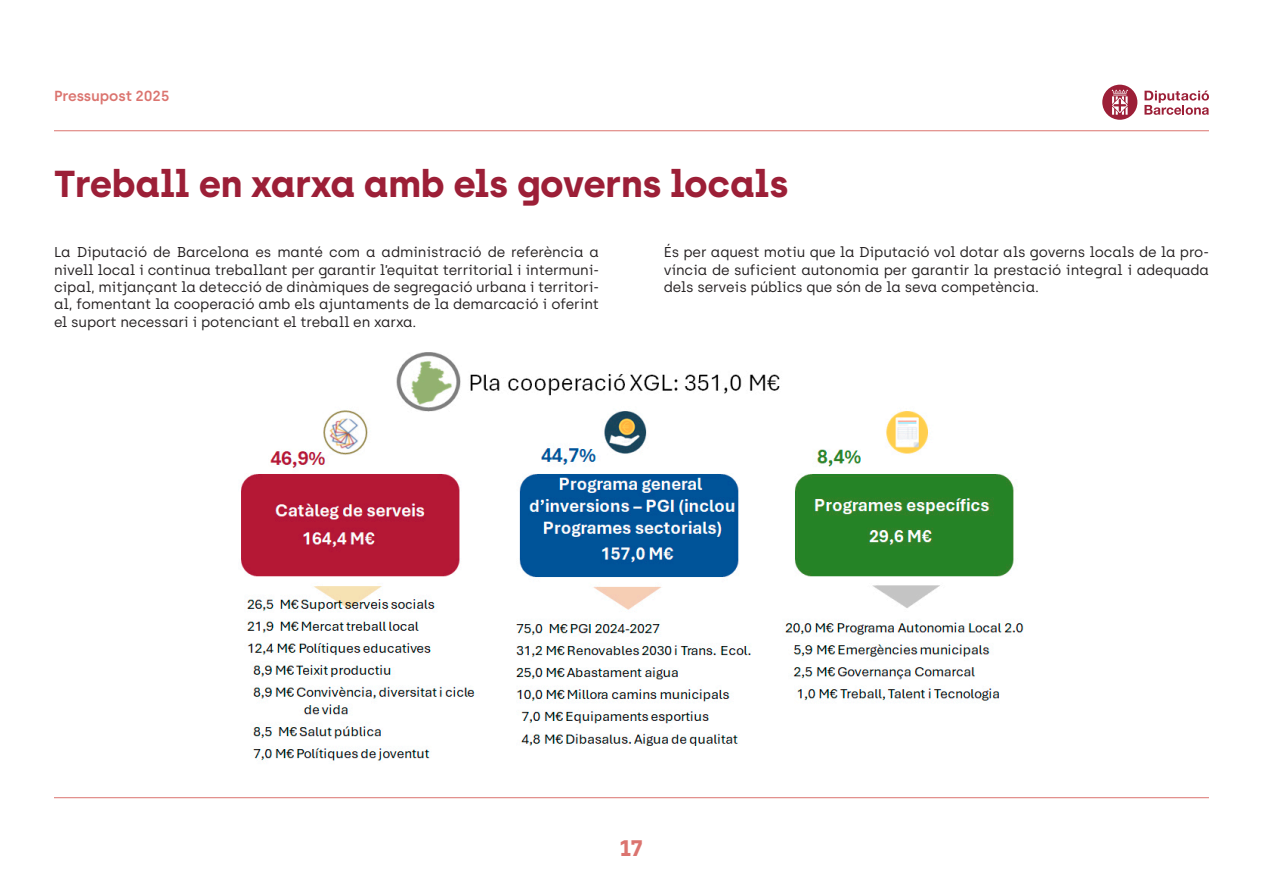
<style>
.page{position:relative;width:1263px;height:893px;background:#fff}
.page>*{position:absolute;margin:0;border:0;box-sizing:border-box;transform-origin:0 0}
.titulo_grande{font:700 37.5px "Archia";letter-spacing:-.01em;color:#9c1f37}
.titulos{font:700 22.5px "Archia";color:#db746f}
.t1{font:600 14.55px "Archia";letter-spacing:-.01em;color:#db746f}
.text_seguit{font:14.25px/17.2px "Archia";letter-spacing:-.01em;color:#231f20;text-align:justify}
</style>
<div class="page">
<svg style="left:1144px;top:91px;width:65px;height:24px"></svg>
<svg style="left:1102px;top:85px;width:35px;height:35px"></svg>
<hr style="left:54px;top:130px;width:1155px;height:1px;background:#db746f">
<hr style="left:54px;top:797px;width:1155px;height:1px;background:#db746f">
<img style="left:241px;top:353px;width:783px;height:408px">
<p class="t1" style="left:54px;top:88px;width:117px">Pressupost 2025</p>
<p class="titulo_grande" style="left:54px;top:161px;width:736px">Treball en xarxa amb els governs locals</p>
<p class="text_seguit" style="left:54px;top:244px;width:547px">La Diputació de Barcelona es manté com a administració de referència a nivell local i continua treballant per garantir l’equitat territorial i intermuni&shy;cipal, mitjançant la detecció de dinàmiques de segregació urbana i territori&shy;al, fomentant la cooperació amb els ajuntaments de la demarcació i oferint el suport necessari i potenciant el treball en xarxa.</p>
<p class="text_seguit" style="left:664px;top:244px;width:547px">És per aquest motiu que la Diputació vol dotar als governs locals de la pro&shy;víncia de suficient autonomia per garantir la prestació integral i adequada dels serveis públics que són de la seva competència.</p>
<p class="titulos" style="left:620px;top:834px;width:25px">17</p>
</div>
